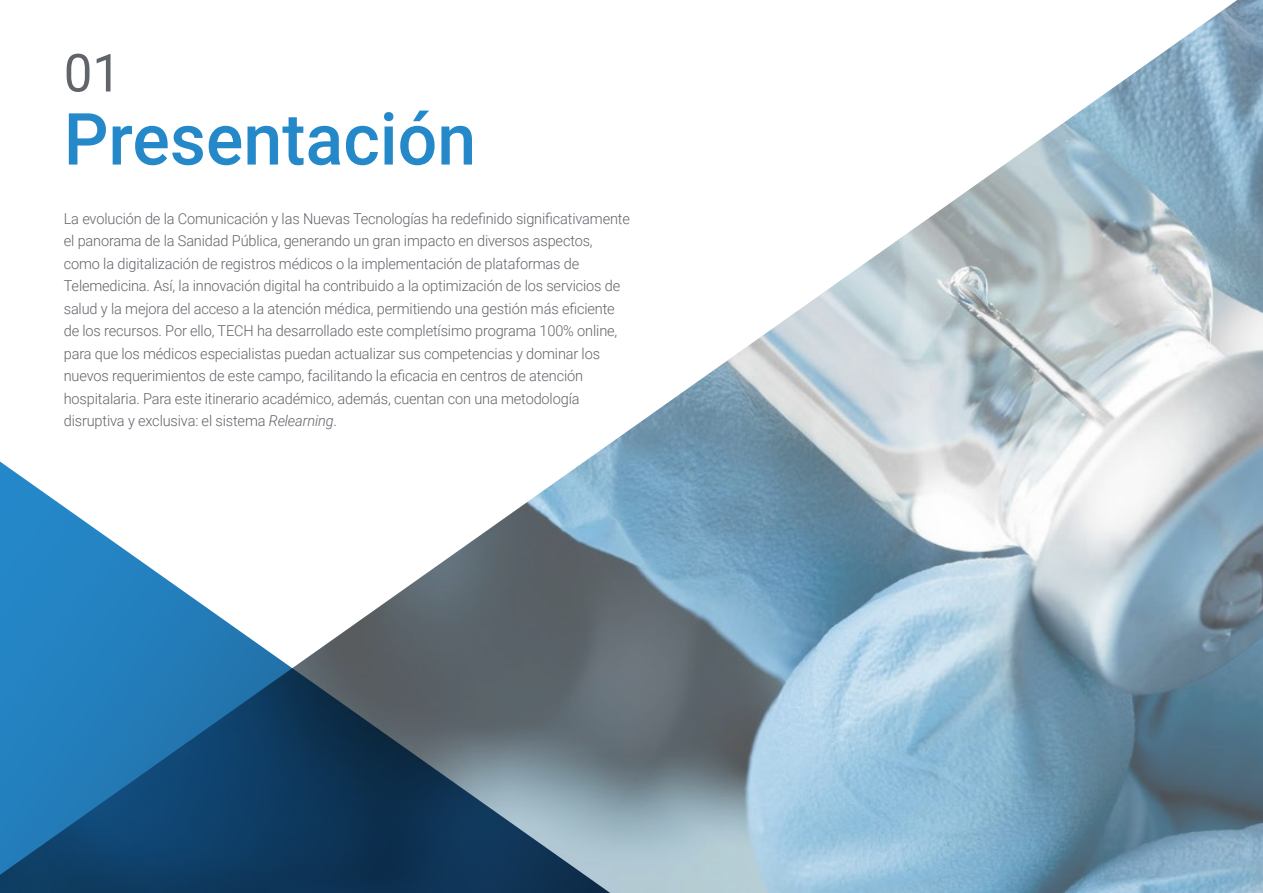
<style>
.page{position:relative;width:1263px;height:893px;background:#fff}
.page>*{position:absolute;margin:0;border:0;box-sizing:border-box;transform-origin:0 0}
.t1{font:500 72px "Roboto";color:#2488c9}
.t2{font:52.5px "Roboto";color:#61646a}
.t3{font:300 15px/22.5px "Roboto";letter-spacing:-.01em;color:#61646a}
.s1{font-style:italic}
</style>
<div class="page">
<img style="left:607px;top:0;width:656px;height:893px">
<svg style="left:0;top:446px;width:640px;height:447px"></svg>
<h2 class="t2" style="left:64px;top:36px;width:59px">01</h2>
<h1 class="t1" style="left:64px;top:89px;width:414px">Presentación</h1>
<p class="t3" style="left:64px;top:207px;width:568px">La evolución de la Comunicación y las Nuevas Tecnologías ha redefinido significativamente el panorama de la Sanidad Pública, generando un gran impacto en diversos aspectos, como la digitalización de registros médicos o la implementación de plataformas de Telemedicina. Así, la innovación digital ha contribuido a la optimización de los servicios de salud y la mejora del acceso a la atención médica, permitiendo una gestión más eficiente de los recursos. Por ello, TECH ha desarrollado este completísimo programa 100% online, para que los médicos especialistas puedan actualizar sus competencias y dominar los nuevos requerimientos de este campo, facilitando la eficacia en centros de atención hospitalaria. Para este itinerario académico, además, cuentan con una metodología disruptiva y exclusiva: el sistema <span class="s1">Relearning</span>.</p>
</div>
